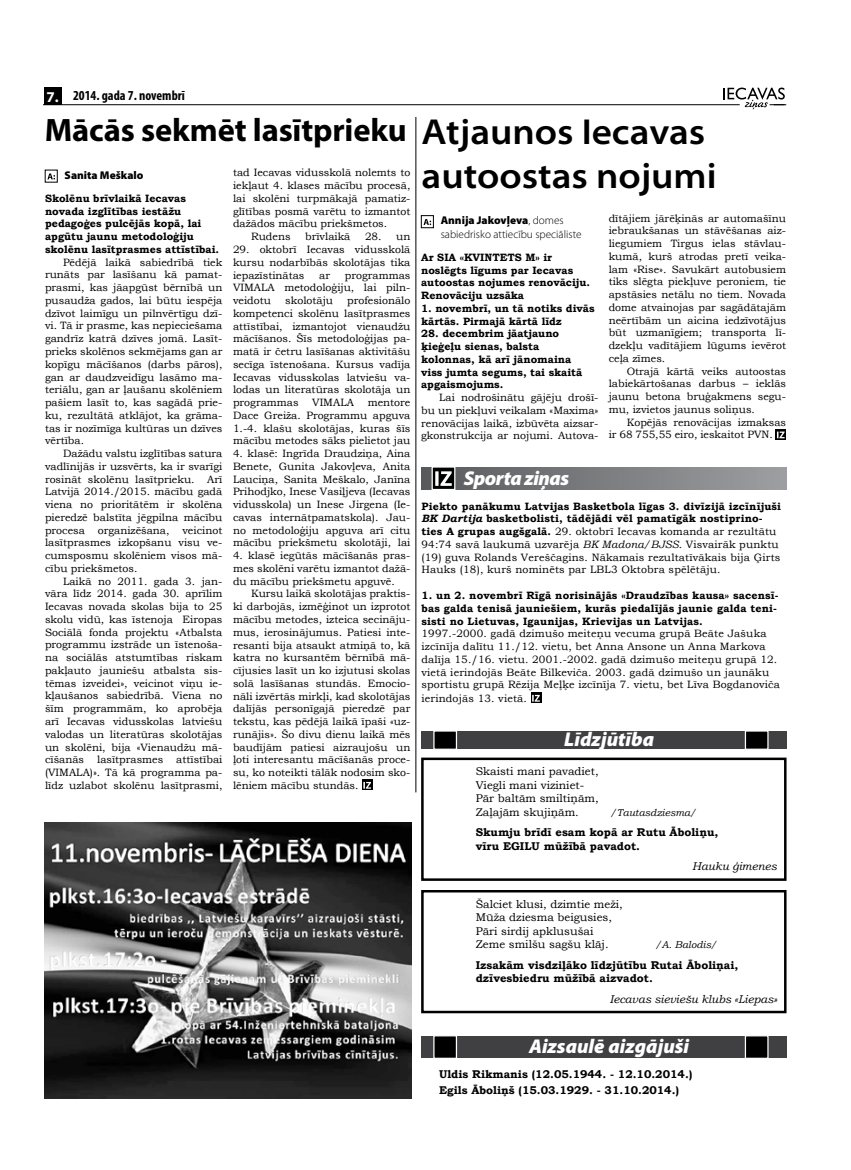
<style>
.page{position:relative;width:851px;height:1170px;background:#fff}
.page>*{position:absolute;margin:0;border:0;box-sizing:border-box;transform-origin:0 0}
.t1{font:600 semi-expanded 36.25px/43.5px "Myriad Pro";color:#000}
.t2{font:700 32.5px "Myriad Pro";letter-spacing:-.005em;color:#000}
.t3{font:italic 900 20px "Myriad Pro";color:#fff}
.t4{font:italic 900 20px "Myriad Pro";letter-spacing:-.025em;color:#fff}
.t5{font:700 condensed 13.75px "Myriad Pro";color:#000}
.t6{font:700 11.25px/13.5px "Bookman Old Style";color:#000}
.t7{font:11.25px/13.5px "Bookman Old Style";color:#000}
.t8{font:300 11.25px/13.5px "Myriad Pro";color:#000}
.t9{font:italic 11.25px "Bookman Old Style";color:#000}
.t10{font:900 11.25px "Myriad Pro";color:#000}
.t11{font:10.62px/12.8px "Bookman Old Style";color:#000;text-align:justify}
.t12{font:700 10.62px/12.8px "Bookman Old Style";color:#000}
.t13{font:italic 10px "Bookman Old Style";color:#000}
.s1{font-stretch:normal;font-size:15px;color:#fff}
.s2{font-weight:900}
.s3{font-weight:700}
.s4{font-weight:700;font-style:italic}
.s5{font-style:italic}
</style>
<div class="page">
<hr style="left:44px;top:104px;width:695px;height:1px;background:#000">
<div style="left:44px;top:87px;width:17px;height:18px;background:#000"></div>
<svg style="left:723px;top:88px;width:63px;height:22px"></svg>
<div style="left:421px;top:1036px;width:365px;height:21px;background:#404042"></div>
<svg style="left:432px;top:1036px;width:25px;height:22px"></svg>
<svg style="left:744px;top:1036px;width:25px;height:22px"></svg>
<svg style="left:47px;top:173px;width:8px;height:6px"></svg>
<div style="left:421px;top:731px;width:365px;height:17px;background:#404042"></div>
<svg style="left:432px;top:731px;width:25px;height:18px"></svg>
<svg style="left:744px;top:731px;width:25px;height:18px"></svg>
<div style="left:421px;top:757px;width:365px;height:123px;border:2px solid #000"></div>
<div style="left:421px;top:889px;width:365px;height:124px;border:2px solid #000"></div>
<div style="left:421px;top:468px;width:365px;height:21px;background:linear-gradient(to right,#595a5d,#9c9fa1)"></div>
<svg style="left:431px;top:467px;width:25px;height:23px"></svg>
<svg style="left:531px;top:692px;width:10px;height:11px"></svg>
<svg style="left:532px;top:694px;width:7px;height:7px"></svg>
<svg style="left:362px;top:779px;width:10px;height:11px"></svg>
<svg style="left:363px;top:781px;width:8px;height:7px"></svg>
<svg style="left:775px;top:429px;width:11px;height:11px"></svg>
<svg style="left:776px;top:431px;width:8px;height:7px"></svg>
<img style="left:45px;top:822px;width:366px;height:276px">
<svg style="left:423px;top:219px;width:8px;height:6px"></svg>
<div style="left:421px;top:215px;width:12px;height:13px;border:1px solid #000"></div>
<hr style="left:415px;top:117px;width:1px;height:675px;background:#000">
<p class="t5" style="left:46px;top:87px;width:140px"><span class="s1">7.</span> 2014. gada 7. novembrī</p>
<h2 class="t2" style="left:45px;top:109px;width:363px">Mācās sekmēt lasītprieku</h2>
<p class="t10" style="left:65px;top:169px;width:80px">Sanita Meškalo</p>
<p class="t12" style="left:45px;top:192px;width:176px">Skolēnu brīvlaikā Iecavas novada izglītības iestāžu pedagoģes pulcējās kopā, lai apgūtu jaunu metodoloģiju skolēnu lasītprasmes attīstībai.</p>
<p class="t11" style="left:45px;top:256px;width:179px;text-indent:18px">Pēdējā laikā sabiedrībā tiek runāts par lasīšanu kā pamat&shy;prasmi, kas jāapgūst bērnībā un pusaudža gados, lai būtu iespēja dzīvot laimīgu un pilnvērtīgu dzī&shy;vi. Tā ir prasme, kas nepieciešama gandrīz katrā dzīves jomā. Lasīt&shy;prieks skolēnos sekmējams gan ar kopīgu mācīšanos (darbs pāros), gan ar daudzveidīgu lasāmo ma&shy;teriālu, gan ar ļaušanu skolēniem pašiem lasīt to, kas sagādā prie&shy;ku, rezultātā atklājot, ka grāma&shy;tas ir nozīmīga kultūras un dzīves vērtība.</p>
<p class="t11" style="left:45px;top:447px;width:179px;text-indent:18px">Dažādu valstu izglītības satura vadlīnijās ir uzsvērts, ka ir svarīgi rosināt skolēnu lasītprieku. Arī Latvijā 2014./2015. mācību gadā viena no prioritātēm ir skolēna pieredzē balstīta jēgpilna mācību procesa organizēšana, veicinot lasītprasmes izkopšanu visu ve&shy;cumsposmu skolēniem visos mā&shy;cību priekšmetos.</p>
<p class="t11" style="left:45px;top:574px;width:179px;text-indent:18px">Laikā no 2011. gada 3. jan&shy;vāra līdz 2014. gada 30. aprīlim Iecavas novada skolas bija to 25 skolu vidū, kas īstenoja Eiropas Sociālā fonda projektu «Atbalsta programmu izstrāde un īstenoša&shy;na sociālās atstumtības riskam pakļauto jauniešu atbalsta sis&shy;tēmas izveidei», veicinot viņu ie&shy;kļaušanos sabiedrībā. Viena no šīm programmām, ko aprobēja arī Iecavas vidusskolas latviešu valodas un literatūras skolotājas un skolēni, bija «Vienaudžu mā&shy;cīšanās lasītprasmes attīstībai (VIMALA)». Tā kā programma pa&shy;līdz uzlabot skolēnu lasītprasmi,</p>
<p class="t11" style="left:233px;top:166px;width:179px">tad Iecavas vidusskolā nolemts to</p>
<p class="t11" style="left:233px;top:179px;width:179px">iekļaut 4. klases mācību procesā,</p>
<p class="t11" style="left:233px;top:192px;width:179px">lai skolēni turpmākajā pamatiz-</p>
<p class="t11" style="left:233px;top:205px;width:179px">glītības posmā varētu to izmantot</p>
<p class="t11" style="left:233px;top:217px;width:156px">dažādos mācību priekšmetos.</p>
<p class="t11" style="left:251px;top:230px;width:41px">Rudens</p>
<p class="t11" style="left:305px;top:230px;width:47px">brīvlaikā</p>
<p class="t11" style="left:365px;top:230px;width:47px">28. un</p>
<p class="t11" style="left:233px;top:243px;width:179px">29. oktobrī Iecavas vidusskolā kursu nodarbībās skolotājas tika iepazīstinātas</p>
<p class="t11" style="left:233px;top:268px;width:179px;text-indent:112px">programmas VIMALA metodoloģiju, lai piln&shy;veidotu</p>
<p class="t11" style="left:319px;top:268px;width:12px">ar</p>
<p class="t11" style="left:233px;top:294px;width:179px;text-indent:114px">profesionālo kompetenci skolēnu lasītprasmes attīstībai, izmantojot vienaudžu mācīšanos. Šīs metodoloģijas pa&shy;matā ir četru lasīšanas aktivitāšu secīga īstenošana. Kursus vadīja Iecavas vidusskolas latviešu va&shy;lodas un literatūras skolotāja un programmas</p>
<p class="t11" style="left:285px;top:294px;width:49px">skolotāju</p>
<p class="t11" style="left:312px;top:396px;width:43px">VIMALA</p>
<p class="t11" style="left:233px;top:396px;width:179px;text-indent:135px">mentore Dace Greiža. Programmu apguva 1.-4. klašu skolotājas, kuras šīs mācību metodes sāks pielietot jau</p>
<p class="t11" style="left:233px;top:447px;width:179px">4. klasē: Ingrīda Draudziņa, Aina Benete, Gunita Jakovļeva, Anita Lauciņa, Sanita Meškalo, Janīna Prihodjko, Inese Vasiļjeva (Iecavas vidusskola) un Inese Jirgena (Ie&shy;cavas internātpamatskola). Jau&shy;no metodoloģiju apguva arī citu mācību priekšmetu skolotāji, lai</p>
<p class="t11" style="left:233px;top:549px;width:179px">4. klasē iegūtās mācīšanās pras&shy;mes skolēni varētu izmantot dažā&shy;du mācību priekšmetu apguvē.</p>
<p class="t11" style="left:233px;top:587px;width:179px;text-indent:18px">Kursu laikā skolotājas praktis&shy;ki darbojās, izmēģinot un izprotot mācību metodes, izteica secināju&shy;mus, ierosinājumus. Patiesi inte&shy;resanti bija atsaukt atmiņā to, kā katra no kursantēm bērnībā mā&shy;cījusies lasīt un ko izjutusi skolas solā lasīšanas stundās. Emocio&shy;nāli izvērtās mirkļi, kad skolotājas dalījās personīgajā pieredzē par tekstu, kas pēdējā laikā īpaši «uz&shy;runājis». Šo divu dienu laikā mēs baudījām patiesi aizraujošu un ļoti interesantu mācīšanās proce&shy;su, ko noteikti tālāk nodosim sko&shy;lēniem mācību stundās.</p>
<h1 class="t1" style="left:421px;top:111px;width:296px">Atjaunos Iecavas autoostas nojumi</h1>
<p class="t8" style="left:440px;top:214px;width:142px"><span class="s2">Annija Jakovļeva</span>, domes sabiedrisko attiecību speciāliste</p>
<p class="t11" style="left:608px;top:211px;width:179px">dītājiem jārēķinās ar automašīnu iebraukšanas un stāvēšanas aiz&shy;liegumiem Tirgus ielas stāvlau&shy;kumā, kurš atrodas pretī veika&shy;lam «Rise». Savukārt autobusiem tiks slēgta piekļuve peroniem, tie apstāsies netālu no tiem. Novada dome atvainojas par sagādātajām neērtībām un aicina iedzīvotājus būt uzmanīgiem; transporta lī&shy;dzekļu vadītājiem lūgums ievērot ceļa zīmes.</p>
<p class="t11" style="left:608px;top:364px;width:179px;text-indent:18px">Otrajā kārtā veiks autoostas labiekārtošanas darbus – ieklās jaunu betona bruģakmens segu&shy;mu, izvietos jaunus soliņus.</p>
<p class="t11" style="left:608px;top:415px;width:179px;text-indent:18px">Kopējās renovācijas izmaksas ir 68 755,55 eiro, ieskaitot PVN.</p>
<p class="t12" style="left:421px;top:251px;width:170px">Ar SIA «KVINTETS M» ir noslēgts līgums par Iecavas autoostas nojumes renovāciju.<br>Renovāciju uzsāka</p>
<p class="t12" style="left:421px;top:302px;width:175px">1. novembrī, un tā notiks divās kārtās. Pirmajā kārtā līdz</p>
<p class="t12" style="left:421px;top:327px;width:163px">28. decembrim jāatjauno ķieģeļu sienas, balsta kolonnas, kā arī jānomaina viss jumta segums, tai skaitā apgaismojums.</p>
<p class="t11" style="left:421px;top:391px;width:179px;text-indent:18px">Lai nodrošinātu gājēju drošī&shy;bu un piekļuvi veikalam «Maxima» renovācijas laikā, izbūvēta aizsar&shy;gkonstrukcija ar nojumi. Autova-</p>
<h3 class="t4" style="left:463px;top:466px;width:107px">Sporta ziņas</h3>
<p class="t11" style="left:421px;top:499px;width:361px;text-align:left"><span class="s3">Piekto panākumu Latvijas Basketbola līgas 3. divīzijā izcīnījuši </span><span class="s4">BK Dartija</span> <span class="s3">basketbolisti, tādējādi vēl pamatīgāk nostiprino&shy;ties A grupas augšgalā.</span> 29. oktobrī Iecavas komanda ar rezultātu 94:74 savā laukumā uzvarēja <span class="s5">BK Madona/BJSS</span>. Visvairāk punktu (19) guva Rolands Vereščagins. Nākamais rezultatīvākais bija Ģirts Hauks (18), kurš nominēts par LBL3 Oktobra spēlētāju.</p>
<p class="t12" style="left:421px;top:589px;width:358px">1. un 2. novembrī Rīgā norisinājās «Draudzības kausa» sacensī&shy;bas galda tenisā jauniešiem, kurās piedalījās jaunie galda teni&shy;sisti no Lietuvas, Igaunijas, Krievijas un Latvijas.</p>
<p class="t11" style="left:421px;top:627px;width:360px;text-align:left">1997.-2000. gadā dzimušo meiteņu vecuma grupā Beāte Jašuka izcīnīja dalītu 11./12. vietu, bet Anna Ansone un Anna Markova dalīja 15./16. vietu. 2001.-2002. gadā dzimušo meiteņu grupā 12. vietā ierindojās Beāte Bilkeviča. 2003. gadā dzimušo un jaunāku sportistu grupā Rēzija Meļķe izcīnīja 7. vietu, bet Līva Bogdanoviča ierindojās 13. vietā.</p>
<h3 class="t3" style="left:564px;top:728px;width:91px">Līdzjūtība</h3>
<p class="t7" style="left:475px;top:764px;width:124px">Skaisti mani pavadiet,<br>Viegli mani viziniet-<br>Pār baltām smiltiņām,<br>Zaļajām skujiņām.</p>
<p class="t13" style="left:610px;top:805px;width:87px">/Tautasdziesma/</p>
<p class="t6" style="left:475px;top:825px;width:244px">Skumju brīdī esam kopā ar Rutu Āboliņu, vīru Egilu</p>
<p class="t6" style="left:543px;top:839px;width:98px">mūžībā pavadot.</p>
<p class="t9" style="left:692px;top:858px;width:86px">Hauku ģimenes</p>
<p class="t7" style="left:475px;top:897px;width:148px">Šalciet klusi, dzimtie meži,<br>Mūža dziesma beigusies,<br>Pāri sirdij apklusušai<br>Zeme smilšu sagšu klāj.</p>
<p class="t13" style="left:655px;top:937px;width:63px">/A. Balodis/</p>
<p class="t6" style="left:475px;top:957px;width:264px">Izsakām visdziļāko līdzjūtību Rutai Āboliņai, dzīvesbiedru mūžībā aizvadot.</p>
<p class="t9" style="left:609px;top:991px;width:168px">Iecavas sieviešu klubs «Liepas»</p>
<h3 class="t3" style="left:529px;top:1035px;width:162px">Aizsaulē aizgājuši</h3>
<p class="t6" style="left:439px;top:1065px;width:255px;line-height:15.9px">Uldis Rikmanis (12.05.1944. - 12.10.2014.)<br>Egils Āboliņš (15.03.1929. - 31.10.2014.)</p>
</div>
